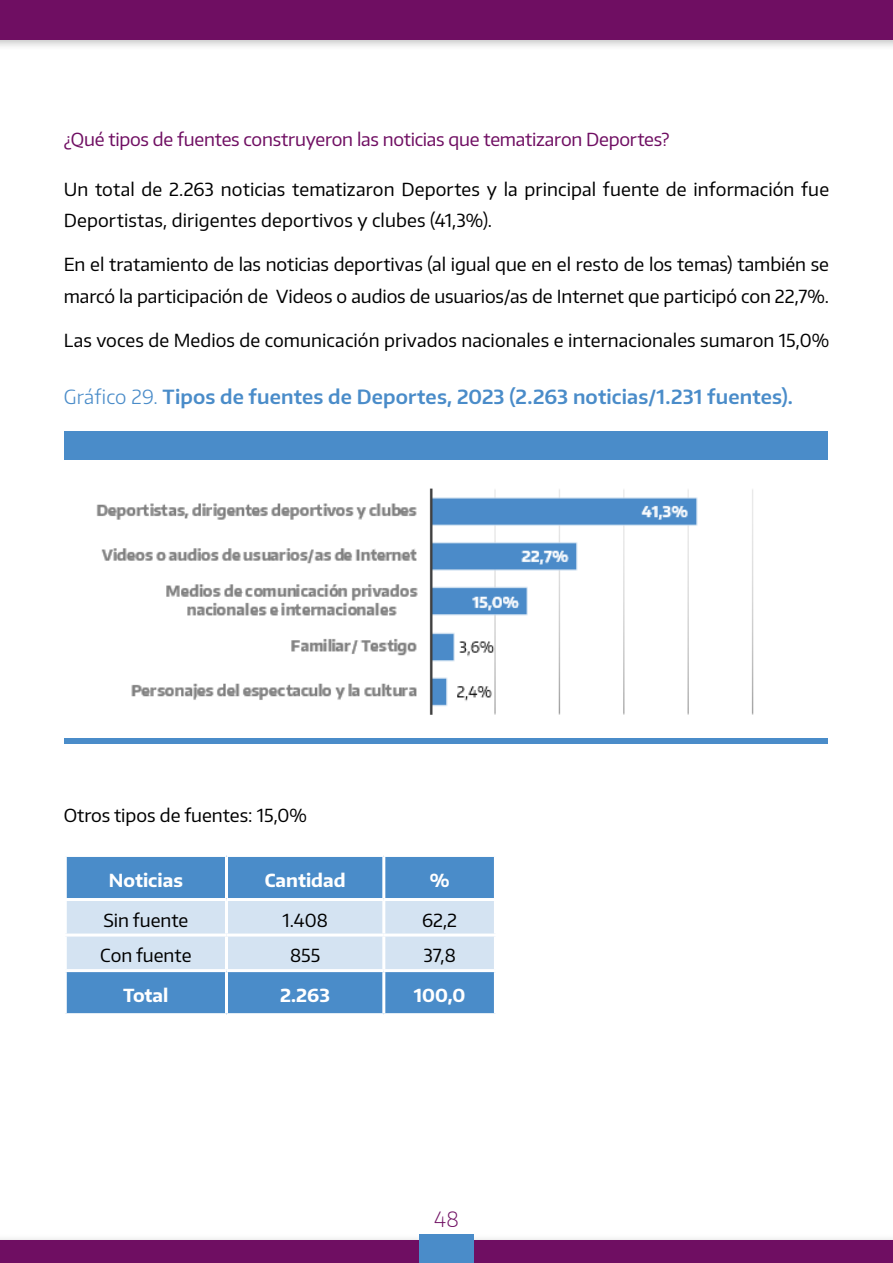
<style>
.page{position:relative;width:893px;height:1263px;background:#fff}
.page>*{position:absolute;margin:0;border:0;box-sizing:border-box;transform-origin:0 0}
.t1{font:200 21px "Encode Sans";color:#6f0e62}
.t2{font:600 19.5px "Encode Sans";letter-spacing:.01em;color:#4a8cc9}
.t3{font:18px/31.5px "Encode Sans";color:#000}
.t4{font:18px "Encode Sans";letter-spacing:-.015em;color:#6f0e62}
.t5{font:700 18px "Encode Sans";color:#fff}
.s1{font-weight:300}
</style>
<div class="page">
<div style="left:0;top:0;width:893px;height:52px;background:#000;opacity:.25"></div>
<div style="left:0;top:0;width:893px;height:40px;background:#6f0e62"></div>
<div style="left:0;top:1233px;width:893px;height:30px;background:#fbfbfb"></div>
<div style="left:0;top:1239px;width:893px;height:24px;background:#6f0e62"></div>
<div style="left:419px;top:1234px;width:55px;height:29px;background:#4a8cc9"></div>
<div style="left:67px;top:857px;width:427px;height:156px;background:#4a8cc9"></div>
<div style="left:67px;top:901px;width:427px;height:68px;background:#d4e3f2"></div>
<hr style="left:225px;top:857px;width:3px;height:41px;background:#fff">
<hr style="left:382px;top:857px;width:3px;height:41px;background:#fff">
<hr style="left:64px;top:898px;width:162px;height:3px;background:#fff">
<hr style="left:226px;top:898px;width:158px;height:3px;background:#fff">
<hr style="left:225px;top:901px;width:3px;height:32px;background:#fff">
<hr style="left:384px;top:898px;width:113px;height:3px;background:#fff">
<hr style="left:382px;top:901px;width:3px;height:32px;background:#fff">
<hr style="left:64px;top:933px;width:162px;height:3px;background:#fff">
<hr style="left:226px;top:933px;width:158px;height:3px;background:#fff">
<hr style="left:225px;top:936px;width:3px;height:33px;background:#fff">
<hr style="left:384px;top:933px;width:113px;height:3px;background:#fff">
<hr style="left:382px;top:936px;width:3px;height:33px;background:#fff">
<hr style="left:64px;top:969px;width:162px;height:3px;background:#fff">
<hr style="left:226px;top:969px;width:158px;height:3px;background:#fff">
<hr style="left:225px;top:972px;width:3px;height:41px;background:#fff">
<hr style="left:384px;top:969px;width:113px;height:3px;background:#fff">
<hr style="left:382px;top:972px;width:3px;height:41px;background:#fff">
<div style="left:65px;top:431px;width:763px;height:313px;background:#4a8cc9"></div>
<div style="left:64px;top:460px;width:765px;height:277px;background:#fff"></div>
<img style="left:96px;top:488px;width:658px;height:227px">
<p class="t4" style="left:64px;top:128px;width:607px">¿Qué tipos de fuentes construyeron las noticias que tematizaron Deportes?</p>
<p class="t3" style="left:64px;top:173px;width:767px">Un total de 2.263 noticias tematizaron Deportes y la principal fuente de información fue<br>Deportistas, dirigentes deportivos y clubes (41,3%).</p>
<p class="t3" style="left:64px;top:248px;width:767px">En el tratamiento de las noticias deportivas (al igual que en el resto de los temas) también se marcó la participación de Videos o audios de usuarios/as de Internet que participó con 22,7%.</p>
<p class="t3" style="left:64px;top:324px;width:767px">Las voces de Medios de comunicación privados nacionales e internacionales sumaron 15,0%</p>
<p class="t2" style="left:64px;top:384px;width:731px"><span class="s1">Gráfico 29.</span> Tipos de fuentes de Deportes, 2023 (2.263 noticias/1.231 fuentes).</p>
<p class="t3" style="left:64px;top:799px;width:245px">Otros tipos de fuentes: 15,0%</p>
<p class="t5" style="left:109px;top:868px;width:76px">Noticias</p>
<p class="t5" style="left:265px;top:868px;width:82px">Cantidad</p>
<p class="t5" style="left:430px;top:868px;width:21px">%</p>
<p class="t3" style="left:103px;top:903px;width:86px">Sin fuente</p>
<p class="t3" style="left:283px;top:903px;width:47px">1.408</p>
<p class="t3" style="left:422px;top:903px;width:37px">62,2</p>
<p class="t3" style="left:100px;top:939px;width:93px">Con fuente</p>
<p class="t3" style="left:290px;top:939px;width:32px">855</p>
<p class="t3" style="left:423px;top:939px;width:34px">37,8</p>
<p class="t5" style="left:123px;top:983px;width:47px">Total</p>
<p class="t5" style="left:280px;top:983px;width:51px">2.263</p>
<p class="t5" style="left:414px;top:983px;width:53px">100,0</p>
<p class="t1" style="left:434px;top:1205px;width:26px">48</p>
</div>
